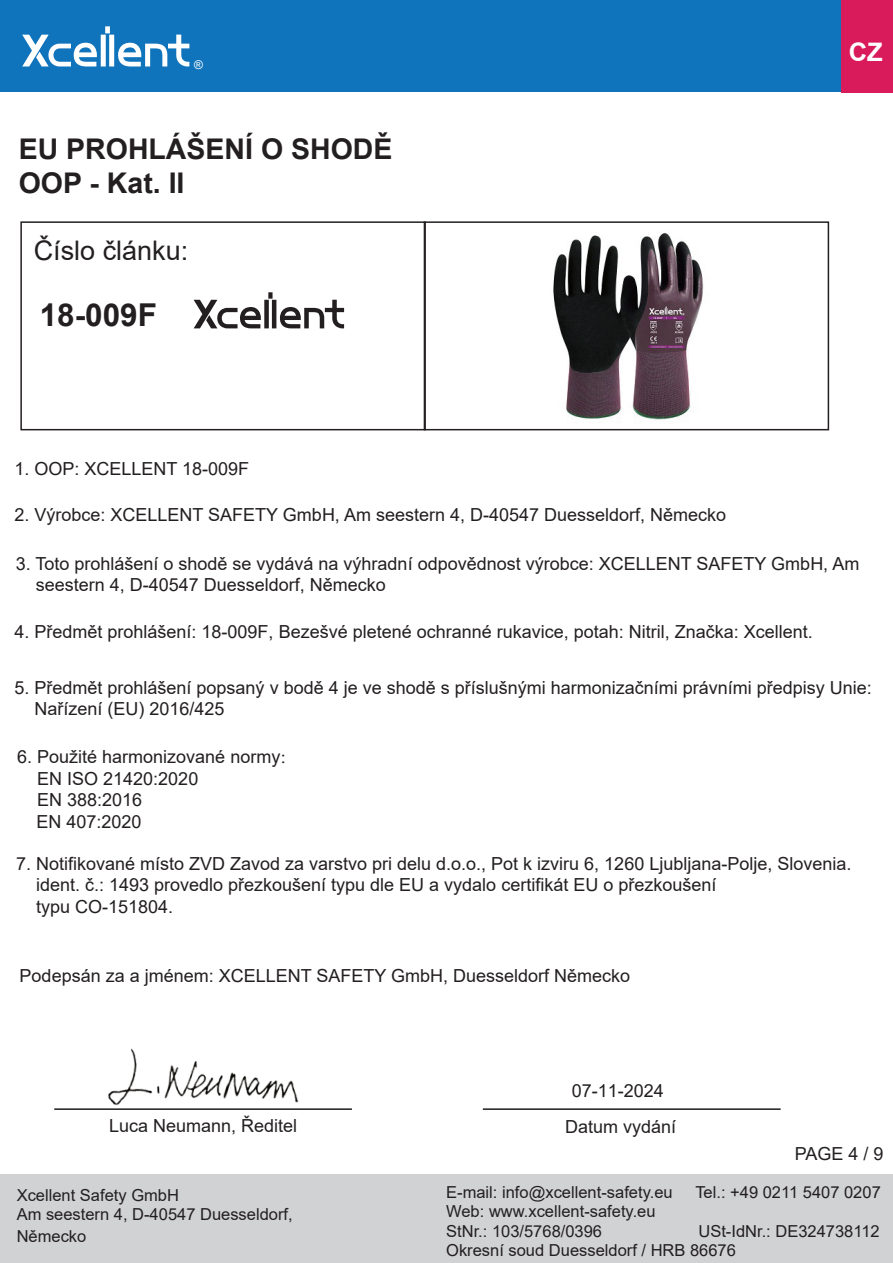
<style>
.page{position:relative;width:893px;height:1263px;background:#fff}
.page>*{position:absolute;margin:0;border:0;box-sizing:border-box;transform-origin:0 0}
.t1{font:700 31.5px "Arial";color:#231f20}
.t2{font:700 28.5px/34.2px "Arial";color:#231f20}
.t3{font:27px "Arial";color:#231f20}
.t4{font:700 25.5px "Arial";color:#fff}
.t5{font:18px/21.6px "Arial";color:#231f20}
.t6{font:16.5px/19.8px "Arial";color:#231f20}
.t7{font:12px "Arial";color:#fff}
.s1{font-family:"Adobe Song Std";font-weight:300}
</style>
<div class="page">
<div style="left:0;top:0;width:893px;height:92px;background:#1074bc"></div>
<svg style="left:22px;top:26px;width:167px;height:40px"></svg>
<div style="left:842px;top:0;width:51px;height:93px;background:#d91a5b"></div>
<div style="left:20px;top:221px;width:406px;height:209px;border:2px solid #231f20"></div>
<div style="left:424px;top:221px;width:405px;height:209px;border:2px solid #231f20"></div>
<img style="left:553px;top:233px;width:151px;height:187px">
<svg style="left:194px;top:292px;width:150px;height:36px"></svg>
<div style="left:0;top:1174px;width:893px;height:88px;background:#d1d2d4"></div>
<hr style="left:54px;top:1108px;width:298px;height:2px;background:#231f20">
<hr style="left:483px;top:1108px;width:298px;height:2px;background:#231f20">
<img style="left:92px;top:1048px;width:222px;height:62px">
<p class="t7" style="left:194px;top:57px;width:10px">®</p>
<h2 class="t2" style="left:19px;top:132px;width:375px">EU PROHLÁŠENÍ O SHODĚ<br>OOP - Kat. II</h2>
<h3 class="t3" style="left:34px;top:232px;width:156px">Číslo článku:</h3>
<h1 class="t1" style="left:40px;top:293px;width:119px">18-009F</h1>
<p class="t5" style="left:15px;top:457px;width:236px">1. OOP: XCELLENT 18-009F</p>
<h3 class="t4" style="left:849px;top:34px;width:35px">CZ</h3>
<p class="t5" style="left:15px;top:504px;width:713px">2. Výrobce: XCELLENT SAFETY GmbH, Am seestern 4, D-40547 Duesseldorf, Německo</p>
<p class="t5" style="left:36px;top:552px;width:825px;text-indent:-20px">3. Toto prohlášení o shodě se vydává na výhradní odpovědnost výrobce: XCELLENT SAFETY GmbH, Am seestern 4, D-40547 Duesseldorf, Německo</p>
<p class="t5" style="left:15px;top:621px;width:800px">4. Předmět prohlášení: 18-009F, Bezešvé pletené ochranné rukavice, potah: Nitril, Značka: Xcellent.</p>
<p class="t5" style="left:35px;top:676px;width:839px;text-indent:-20px">5. Předmět prohlášení popsaný v bodě 4 je ve shodě s příslušnými harmonizačními právními předpisy Unie:<br>Nařízení (EU) 2016/425</p>
<p class="t5" style="left:37px;top:746px;width:261px;text-indent:-20px">6. Použité harmonizované normy<span class="s1">：<br></span>EN ISO 21420:2020<br>EN 388:2016</p>
<p class="t5" style="left:36px;top:811px;width:107px">EN 407:2020</p>
<p class="t5" style="left:36px;top:852px;width:817px;text-indent:-20px">7. Notifikované místo ZVD Zavod za varstvo pri delu d.o.o., Pot k izviru 6, 1260 Ljubljana-Polje, Slovenia. ident. č.: 1493 provedlo přezkoušení typu dle EU a vydalo certifikát EU o přezkoušení<br>typu CO-151804.</p>
<p class="t5" style="left:20px;top:965px;width:612px">Podepsán za a jménem: XCELLENT SAFETY GmbH, Duesseldorf Německo</p>
<p class="t5" style="left:572px;top:1080px;width:94px">07-11-2024</p>
<p class="t5" style="left:109px;top:1115px;width:190px">Luca Neumann, Ředitel</p>
<p class="t5" style="left:565px;top:1116px;width:113px">Datum vydání</p>
<p class="t5" style="left:795px;top:1143px;width:90px">PAGE 4 / 9</p>
<p class="t6" style="left:17px;top:1185px;width:278px">Xcellent Safety GmbH<br>Am seestern 4, D-40547 Duesseldorf,</p>
<p class="t6" style="left:17px;top:1226px;width:71px">Německo</p>
<p class="t6" style="left:446px;top:1182px;width:228px">E-mail: info@xcellent-safety.eu</p>
<p class="t6" style="left:695px;top:1182px;width:187px">Tel.: +49 0211 5407 0207</p>
<p class="t6" style="left:446px;top:1202px;width:211px">Web: www.xcellent-safety.eu<br>StNr.: 103/5768/0396</p>
<p class="t6" style="left:446px;top:1222px;width:435px;line-height:18.6px;text-indent:252px">USt-IdNr.: DE324738112<br>Okresní soud Duesseldorf / HRB 86676</p>
</div>
